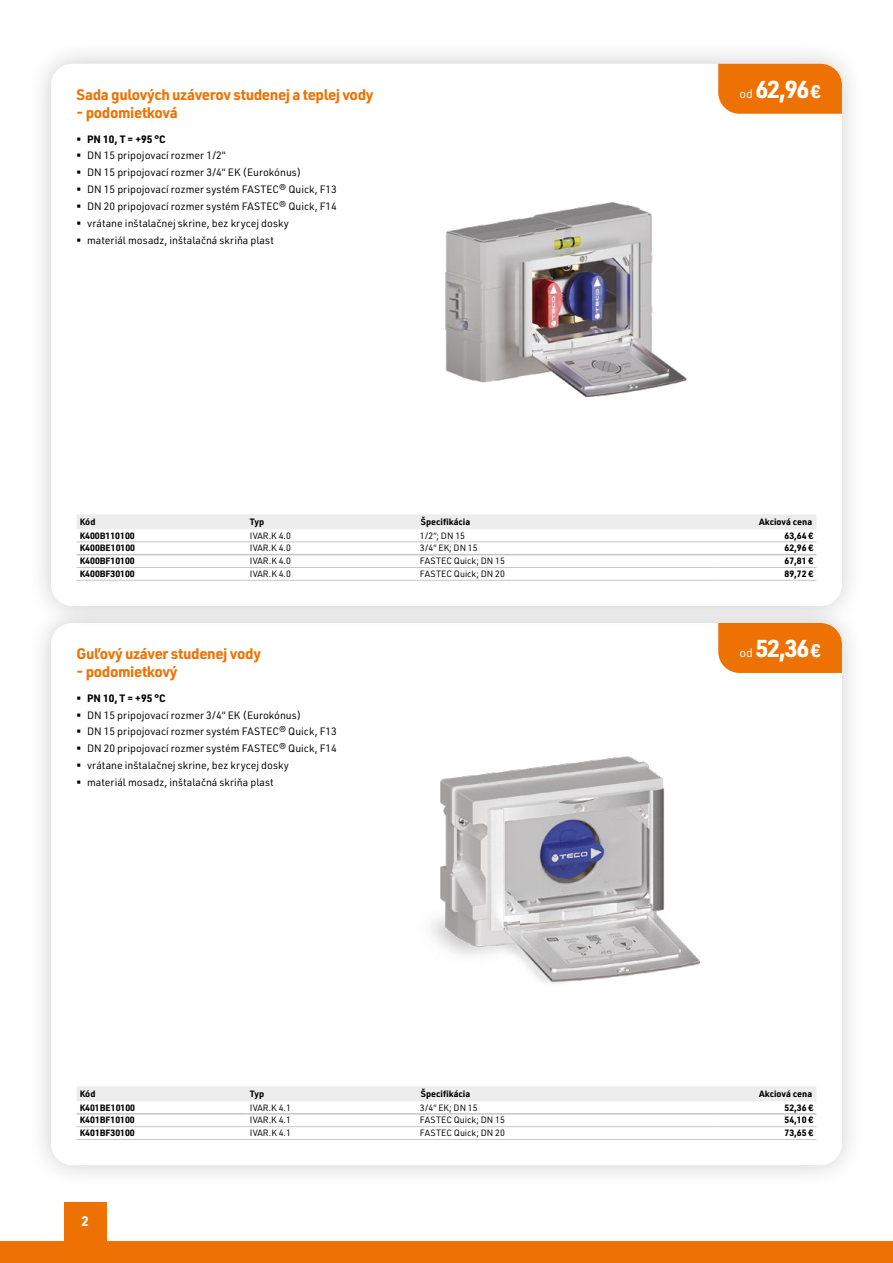
<style>
.page{position:relative;width:893px;height:1263px;background:#fff}
.page>*{position:absolute;margin:0;border:0;box-sizing:border-box;transform-origin:0 0}
.t1{font:700 24px "URWDIN";letter-spacing:-.05em;color:#fff}
.t2{font:700 15px "URWDIN";letter-spacing:-.025em;color:#ee7203}
.t3{font:700 13.5px "URWDIN";color:#fff}
.t4{font:10.5px/16.8px "URWDIN";color:#000}
.t5{font:700 10.5px "URWDIN";color:#000}
.t6{font:700 9px "URWDIN";color:#000}
.t7{font:9px "URWDIN";color:#000}
.s1{font-weight:400;font-size:12px}
.s2{font-size:18px}
</style>
<div class="page">
<div style="left:27px;top:599px;width:839px;height:590px;background:#000;opacity:.2"></div>
<div style="left:51px;top:623px;width:791px;height:542px;background:#fff;border-radius:21px"></div>
<div style="left:27px;top:40px;width:839px;height:590px;background:#000;opacity:.2"></div>
<div style="left:51px;top:64px;width:791px;height:542px;background:#fff;border-radius:21px"></div>
<img style="left:445px;top:202px;width:242px;height:196px">
<img style="left:431px;top:756px;width:269px;height:227px">
<div style="left:77px;top:514px;width:739px;height:15px;background:#ededed"></div>
<hr style="left:77px;top:542px;width:170px;height:1px;background:#c6c6c6">
<hr style="left:247px;top:542px;width:170px;height:1px;background:#c6c6c6">
<hr style="left:417px;top:542px;width:297px;height:1px;background:#c6c6c6">
<hr style="left:714px;top:542px;width:102px;height:1px;background:#c6c6c6">
<hr style="left:77px;top:567px;width:170px;height:1px;background:#c6c6c6">
<hr style="left:247px;top:567px;width:170px;height:1px;background:#c6c6c6">
<hr style="left:417px;top:567px;width:297px;height:1px;background:#c6c6c6">
<hr style="left:714px;top:567px;width:102px;height:1px;background:#c6c6c6">
<hr style="left:77px;top:580px;width:170px;height:1px;background:#c6c6c6">
<hr style="left:247px;top:580px;width:170px;height:1px;background:#c6c6c6">
<hr style="left:417px;top:580px;width:297px;height:1px;background:#c6c6c6">
<hr style="left:714px;top:580px;width:102px;height:1px;background:#c6c6c6">
<hr style="left:77px;top:554px;width:170px;height:1px;background:#c6c6c6">
<hr style="left:247px;top:554px;width:170px;height:1px;background:#c6c6c6">
<hr style="left:417px;top:554px;width:297px;height:1px;background:#c6c6c6">
<hr style="left:714px;top:554px;width:102px;height:1px;background:#c6c6c6">
<div style="left:77px;top:1086px;width:739px;height:15px;background:#ededed"></div>
<hr style="left:77px;top:1126px;width:170px;height:1px;background:#c6c6c6">
<hr style="left:247px;top:1126px;width:170px;height:1px;background:#c6c6c6">
<hr style="left:417px;top:1126px;width:297px;height:1px;background:#c6c6c6">
<hr style="left:714px;top:1126px;width:102px;height:1px;background:#c6c6c6">
<hr style="left:77px;top:1139px;width:170px;height:1px;background:#c6c6c6">
<hr style="left:247px;top:1139px;width:170px;height:1px;background:#c6c6c6">
<hr style="left:417px;top:1139px;width:297px;height:1px;background:#c6c6c6">
<hr style="left:714px;top:1139px;width:102px;height:1px;background:#c6c6c6">
<hr style="left:77px;top:1113px;width:170px;height:1px;background:#c6c6c6">
<hr style="left:247px;top:1113px;width:170px;height:1px;background:#c6c6c6">
<hr style="left:417px;top:1113px;width:297px;height:1px;background:#c6c6c6">
<hr style="left:714px;top:1113px;width:102px;height:1px;background:#c6c6c6">
<div style="left:718px;top:64px;width:124px;height:50px;background:#ee7203"></div>
<div style="left:718px;top:623px;width:124px;height:50px;background:#ee7203"></div>
<div style="left:0;top:1242px;width:893px;height:21px;background:#ee7203"></div>
<div style="left:64px;top:1202px;width:42px;height:61px;background:#ee7203"></div>
<h2 class="t2" style="left:77px;top:84px;width:299px">Sada gulových uzáverov studenej a teplej vody</h2>
<h2 class="t2" style="left:77px;top:102px;width:103px">- podomietková</h2>
<p class="t5" style="left:87px;top:132px;width:80px">PN 10, T = +95 °C</p>
<p class="t4" style="left:87px;top:147px;width:251px">DN 15 pripojovací rozmer 1/2“<br>DN 15 pripojovací rozmer 3/4“ EK (Eurokónus)<br>DN 15 pripojovací rozmer systém FASTEC® Quick, F13<br>DN 20 pripojovací rozmer systém FASTEC® Quick, F14 vrátane inštalačnej skrine, bez krycej dosky<br>materiál mosadz, inštalačná skriňa plast</p>
<h1 class="t1" style="left:739px;top:72px;width:83px"><span class="s1">od</span> 62,96 <span class="s2">€</span></h1>
<p class="t6" style="left:80px;top:516px;width:17px">Kód</p>
<p class="t6" style="left:250px;top:516px;width:16px">Typ</p>
<p class="t6" style="left:421px;top:516px;width:51px">Špecifikácia</p>
<p class="t6" style="left:759px;top:516px;width:54px">Akciová cena</p>
<p class="t6" style="left:80px;top:529px;width:56px">K400B110100</p>
<p class="t7" style="left:250px;top:529px;width:43px">IVAR.K 4.0</p>
<p class="t7" style="left:420px;top:529px;width:47px">1/2“; DN 15</p>
<p class="t6" style="left:784px;top:529px;width:30px">63,64 €</p>
<p class="t6" style="left:80px;top:542px;width:57px">K400BE10100</p>
<p class="t7" style="left:250px;top:542px;width:43px">IVAR.K 4.0</p>
<p class="t7" style="left:420px;top:542px;width:59px">3/4“ EK; DN 15</p>
<p class="t6" style="left:784px;top:542px;width:30px">62,96 €</p>
<p class="t6" style="left:80px;top:555px;width:57px">K400BF10100</p>
<p class="t7" style="left:250px;top:555px;width:43px">IVAR.K 4.0</p>
<p class="t7" style="left:420px;top:555px;width:86px">FASTEC Quick; DN 15</p>
<p class="t6" style="left:784px;top:555px;width:30px">67,81 €</p>
<p class="t6" style="left:80px;top:568px;width:57px">K400BF30100</p>
<p class="t7" style="left:250px;top:568px;width:43px">IVAR.K 4.0</p>
<p class="t7" style="left:420px;top:568px;width:86px">FASTEC Quick; DN 20</p>
<p class="t6" style="left:784px;top:568px;width:30px">89,72 €</p>
<h2 class="t2" style="left:77px;top:643px;width:186px">Guľový uzáver studenej vody</h2>
<h2 class="t2" style="left:77px;top:661px;width:103px">- podomietkový</h2>
<p class="t5" style="left:87px;top:691px;width:80px">PN 10, T = +95 °C</p>
<p class="t4" style="left:87px;top:706px;width:251px">DN 15 pripojovací rozmer 3/4“ EK (Eurokónus)<br>DN 15 pripojovací rozmer systém FASTEC® Quick, F13<br>DN 20 pripojovací rozmer systém FASTEC® Quick, F14 vrátane inštalačnej skrine, bez krycej dosky<br>materiál mosadz, inštalačná skriňa plast</p>
<h1 class="t1" style="left:739px;top:632px;width:83px"><span class="s1">od</span> 52,36 <span class="s2">€</span></h1>
<p class="t6" style="left:80px;top:1087px;width:17px">Kód</p>
<p class="t6" style="left:250px;top:1087px;width:16px">Typ</p>
<p class="t6" style="left:421px;top:1087px;width:51px">Špecifikácia</p>
<p class="t6" style="left:759px;top:1087px;width:54px">Akciová cena</p>
<p class="t6" style="left:80px;top:1101px;width:57px">K401BE10100</p>
<p class="t7" style="left:250px;top:1101px;width:43px">IVAR.K 4.1</p>
<p class="t7" style="left:420px;top:1101px;width:59px">3/4“ EK; DN 15</p>
<p class="t6" style="left:784px;top:1101px;width:30px">52,36 €</p>
<p class="t6" style="left:80px;top:1114px;width:57px">K401BF10100</p>
<p class="t7" style="left:250px;top:1114px;width:43px">IVAR.K 4.1</p>
<p class="t7" style="left:420px;top:1114px;width:86px">FASTEC Quick; DN 15</p>
<p class="t6" style="left:784px;top:1114px;width:30px">54,10 €</p>
<p class="t6" style="left:80px;top:1127px;width:57px">K401BF30100</p>
<p class="t7" style="left:250px;top:1127px;width:43px">IVAR.K 4.1</p>
<p class="t7" style="left:420px;top:1127px;width:86px">FASTEC Quick; DN 20</p>
<p class="t6" style="left:784px;top:1127px;width:30px">73,65 €</p>
<p class="t3" style="left:81px;top:1212px;width:9px">2</p>
</div>
